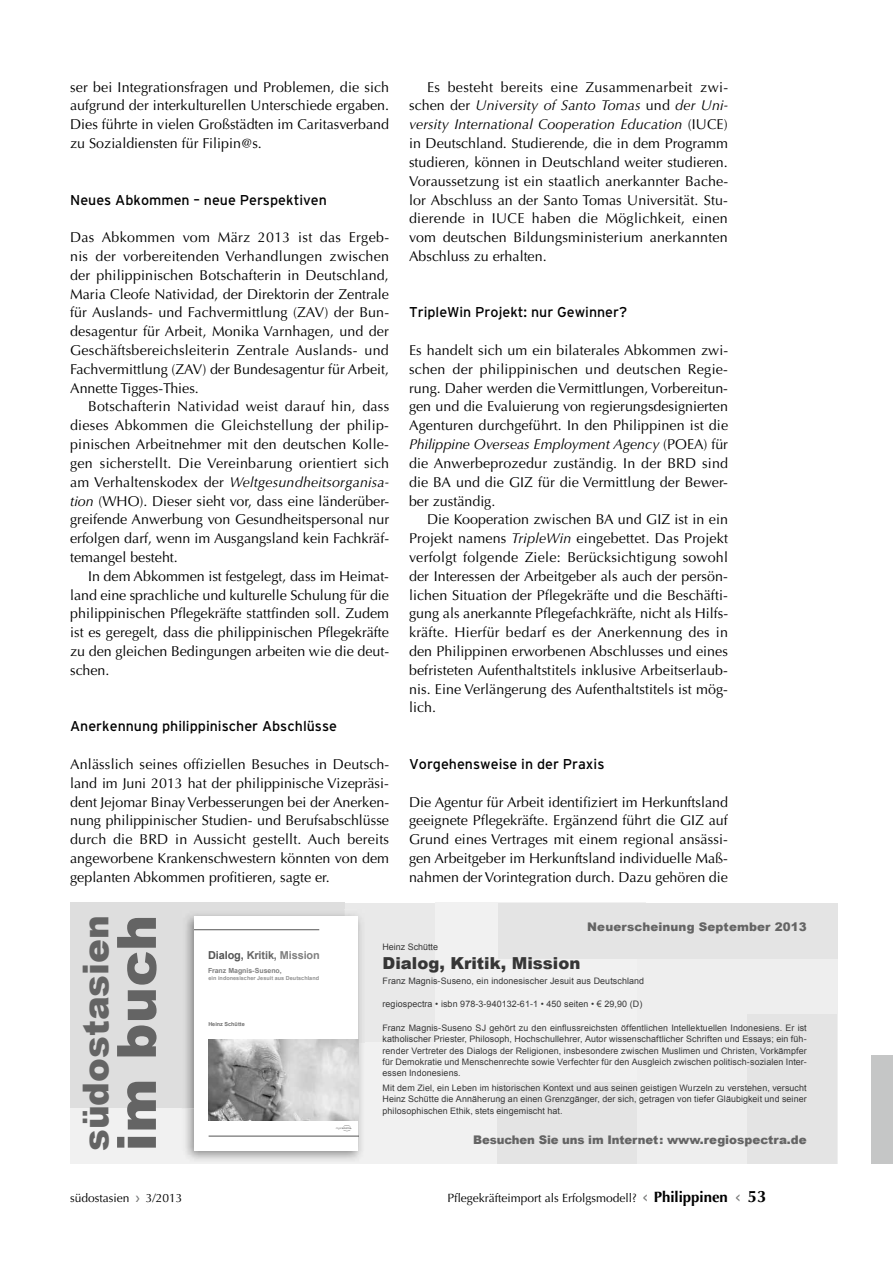
<style>
.page{position:relative;width:893px;height:1263px;background:#fff}
.page>*{position:absolute;margin:0;border:0;box-sizing:border-box;transform-origin:0 0}
.t1{font:900 54.3px "Arial";letter-spacing:.005em;color:#646464}
.t2{font:900 35.7px "Arial";color:#646464}
.t3{font:900 16.5px "Arial";color:#363636}
.t4{font:14.25px/18.8px "Optima LT Std";color:#000;text-align:justify}
.t5{font:14.25px "Interstate";color:#000}
.t6{font:12px "Optima LT Std";color:#000}
.t7{font:900 11.85px "Arial";color:#646464}
.t8{font:700 10.95px "Arial";letter-spacing:-.01em;color:#545454}
.t9{font:8.85px/11.1px "Arial";letter-spacing:.01em;color:#363636;text-align:justify}
.t10{font:700 6.9px "Arial";letter-spacing:-.005em;color:#7f7f7f}
.t11{font:700 5.55px "Arial";letter-spacing:.005em;color:#919191}
.t12{font:700 5.55px "Arial";color:#6f6f6f}
.s1{font-style:italic}
.s2{color:#686868}
.s3{color:#7f7f7f}
.s4{font-family:"Interstate";color:#7a7b7a}
.s5{font-weight:700;font-size:15px}
.s6{font-family:"Interstate Regular 3";color:#7a7b7a}
.s7{font-weight:700;font-size:16.5px}
</style>
<div class="page">
<div style="left:330px;top:903px;width:105px;height:172px;background:#e9e9e9"></div>
<div style="left:70px;top:1043px;width:391px;height:121px;background:#f1f1f1"></div>
<div style="left:70px;top:903px;width:275px;height:205px;background:#dedede"></div>
<div style="left:435px;top:903px;width:211px;height:261px;background:#f1f1f1"></div>
<div style="left:497px;top:1082px;width:297px;height:82px;background:#e4e4e4"></div>
<div style="left:637px;top:940px;width:200px;height:224px;background:#eee"></div>
<div style="left:498px;top:903px;width:339px;height:55px;background:#e4e4e4"></div>
<div style="left:748px;top:1015px;width:89px;height:149px;background:#e4e4e4"></div>
<img style="left:345px;top:914px;width:17px;height:129px">
<img style="left:185px;top:1043px;width:177px;height:117px">
<img style="left:185px;top:914px;width:160px;height:194px">
<div style="left:194px;top:916px;width:164px;height:234px;background:#fff"></div>
<img style="left:209px;top:1040px;width:149px;height:80px">
<svg style="left:336px;top:1125px;width:15px;height:6px"></svg>
<hr style="left:194px;top:929px;width:125px;height:1px;background:#545454">
<hr style="left:209px;top:1136px;width:149px;height:1px;background:#545454">
<div style="left:872px;top:1055px;width:21px;height:109px;background:#c5c6c6"></div>
<p class="t4" style="left:70px;top:78px;width:320px">ser bei Integrationsfragen und Problemen, die sich aufgrund der interkulturellen Unterschiede ergaben.<br>Dies führte in vielen Großstädten im Caritasverband zu Sozialdiensten für Filipin@s.</p>
<p class="t5" style="left:70px;top:191px;width:258px">Neues Abkommen – neue Perspektiven</p>
<p class="t4" style="left:70px;top:228px;width:320px">Das Abkommen vom März 2013 ist das Ergeb&shy;nis der vorbereitenden Verhandlungen zwischen der philippinischen Botschafterin in Deutschland, Maria Cleofe Natividad, der Direktorin der Zentrale für Auslands- und Fachvermittlung (ZAV) der Bun&shy;desagentur für Arbeit, Monika Varnhagen, und der Geschäftsbereichsleiterin Zentrale Auslands- und Fachvermittlung (ZAV) der Bundesagentur für Arbeit, Annette Tigges-Thies.</p>
<p class="t4" style="left:70px;top:397px;width:321px;text-indent:18px">Botschafterin Natividad weist darauf hin, dass dieses Abkommen die Gleichstellung der philip&shy;pinischen Arbeitnehmer mit den deutschen Kolle&shy;gen sicherstellt. Die Vereinbarung orientiert sich am Verhaltenskodex der <span class="s1">Weltgesundheitsorganisa&shy;tion</span> (WHO). Dieser sieht vor, dass eine länderüber&shy;greifende Anwerbung von Gesundheitspersonal nur erfolgen darf, wenn im Ausgangsland kein Fachkräf&shy;temangel besteht.</p>
<p class="t4" style="left:70px;top:567px;width:320px;text-indent:18px">In dem Abkommen ist festgelegt, dass im Heimat&shy;land eine sprachliche und kulturelle Schulung für die philippinischen Pflegekräfte stattfinden soll. Zudem ist es geregelt, dass die philippinischen Pflegekräfte zu den gleichen Bedingungen arbeiten wie die deut&shy;schen.</p>
<p class="t5" style="left:70px;top:718px;width:268px">Anerkennung philippinischer Abschlüsse</p>
<p class="t4" style="left:70px;top:755px;width:321px">Anlässlich seines offiziellen Besuches in Deutsch&shy;land im Juni 2013 hat der philippinische Vizepräsi&shy;dent Jejomar Binay Verbesserungen bei der Anerken&shy;nung philippinischer Studien- und Berufsabschlüsse durch die BRD in Aussicht gestellt. Auch bereits angeworbene Krankenschwestern könnten von dem geplanten Abkommen profitieren, sagte er.</p>
<p class="t4" style="left:409px;top:78px;width:321px;text-indent:18px">Es besteht bereits eine Zusammenarbeit zwi&shy;schen der <span class="s1">University of Santo Tomas</span> und <span class="s1">der Uni&shy;versity International Cooperation Education</span> (IUCE) in Deutschland. Studierende, die in dem Programm studieren, können in Deutschland weiter studieren.<br>Voraussetzung ist ein staatlich anerkannter Bache&shy;lor Abschluss an der Santo Tomas Universität. Stu&shy;dierende in IUCE haben die Möglichkeit, einen vom deutschen Bildungsministerium anerkannten Abschluss zu erhalten.</p>
<p class="t5" style="left:409px;top:304px;width:220px">TripleWin Projekt: nur Gewinner?</p>
<p class="t4" style="left:409px;top:341px;width:321px">Es handelt sich um ein bilaterales Abkommen zwi&shy;schen der philippinischen und deutschen Regie&shy;rung. Daher werden die Vermittlungen, Vorbereitun&shy;gen und die Evaluierung von regierungsdesignierten Agenturen durchgeführt. In den Philippinen ist die <span class="s1">Philippine Overseas Employment Agency</span> (POEA) für die Anwerbeprozedur zuständig. In der BRD sind die BA und die GIZ für die Vermittlung der Bewer&shy;ber zuständig.</p>
<p class="t4" style="left:409px;top:510px;width:321px;text-indent:18px">Die Kooperation zwischen BA und GIZ ist in ein Projekt namens <span class="s1">TripleWin</span> eingebettet. Das Projekt verfolgt folgende Ziele: Berücksichtigung sowohl der Interessen der Arbeitgeber als auch der persön&shy;lichen Situation der Pflegekräfte und die Beschäfti&shy;gung als anerkannte Pflegefachkräfte, nicht als Hilfs&shy;kräfte. Hierfür bedarf es der Anerkennung des in den Philippinen erworbenen Abschlusses und eines befristeten Aufenthaltstitels inklusive Arbeitserlaub&shy;nis. Eine Verlängerung des Aufenthaltstitels ist mög&shy;lich.</p>
<p class="t5" style="left:409px;top:756px;width:197px">Vorgehensweise in der Praxis</p>
<p class="t4" style="left:409px;top:792px;width:320px">Die Agentur für Arbeit identifiziert im Herkunftsland geeignete Pflegekräfte. Ergänzend führt die GIZ auf Grund eines Vertrages mit einem regional ansässi&shy;gen Arbeitgeber im Herkunftsland individuelle Maß&shy;nahmen der Vorintegration durch. Dazu gehören die</p>
<h2 class="t2" style="left:70px;top:1151px;width:237px;rotate:-90deg">südostasien</h2>
<h1 class="t1" style="left:97px;top:1151px;width:238px;rotate:-90deg">im buch</h1>
<p class="t8" style="left:208px;top:948px;width:113px">Dialog, <span class="s2">Kritik,</span> <span class="s3">Mission</span></p>
<p class="t10" style="left:208px;top:966px;width:75px">Franz Magnis-Suseno,</p>
<p class="t11" style="left:209px;top:974px;width:112px">ein indonesischer Jesuit aus Deutschland</p>
<p class="t12" style="left:208px;top:1020px;width:38px">Heinz Schütte</p>
<p class="t7" style="left:587px;top:918px;width:221px">Neuerscheinung September 2013</p>
<p class="t9" style="left:382px;top:941px;width:57px">Heinz Schütte</p>
<p class="t3" style="left:382px;top:951px;width:199px">Dialog, Kritik, Mission</p>
<p class="t9" style="left:382px;top:976px;width:263px">Franz Magnis-Suseno, ein indonesischer Jesuit aus Deutschland</p>
<p class="t9" style="left:382px;top:999px;width:261px">regiospectra • isbn 978-3-940132-61-1 • 450 seiten • € 29,90 (D)</p>
<p class="t9" style="left:382px;top:1023px;width:426px">Franz Magnis-Suseno SJ gehört zu den einflussreichsten öffentlichen Intellektuellen Indonesiens. Er ist katholischer Priester, Philosoph, Hochschullehrer, Autor wissenschaftlicher Schriften und Essays; ein füh&shy;render Vertreter des Dialogs der Religionen, insbesondere zwischen Muslimen und Christen, Vorkämpfer für Demokratie und Menschenrechte sowie Verfechter für den Ausgleich zwischen politisch-sozialen Inter&shy;essen Indonesiens.</p>
<p class="t9" style="left:382px;top:1083px;width:426px">Mit dem Ziel, ein Leben im historischen Kontext und aus seinen geistigen Wurzeln zu verstehen, versucht Heinz Schütte die Annäherung an einen Grenzgänger, der sich, getragen von tiefer Gläubigkeit und seiner philosophischen Ethik, stets eingemischt hat.</p>
<p class="t7" style="left:473px;top:1131px;width:335px">Besuchen Sie uns im Internet : www.regiospectra.de</p>
<p class="t6" style="left:70px;top:1190px;width:114px">südostasien <span class="s4">›</span> 3/2013</p>
<p class="t6" style="left:448px;top:1190px;width:320px">Pflegekräfteimport als Erfolgsmodell? <span class="s4">&lt;</span> <span class="s5">Philippinen</span> <span class="s6">&lt;</span> <span class="s7">53</span></p>
</div>
